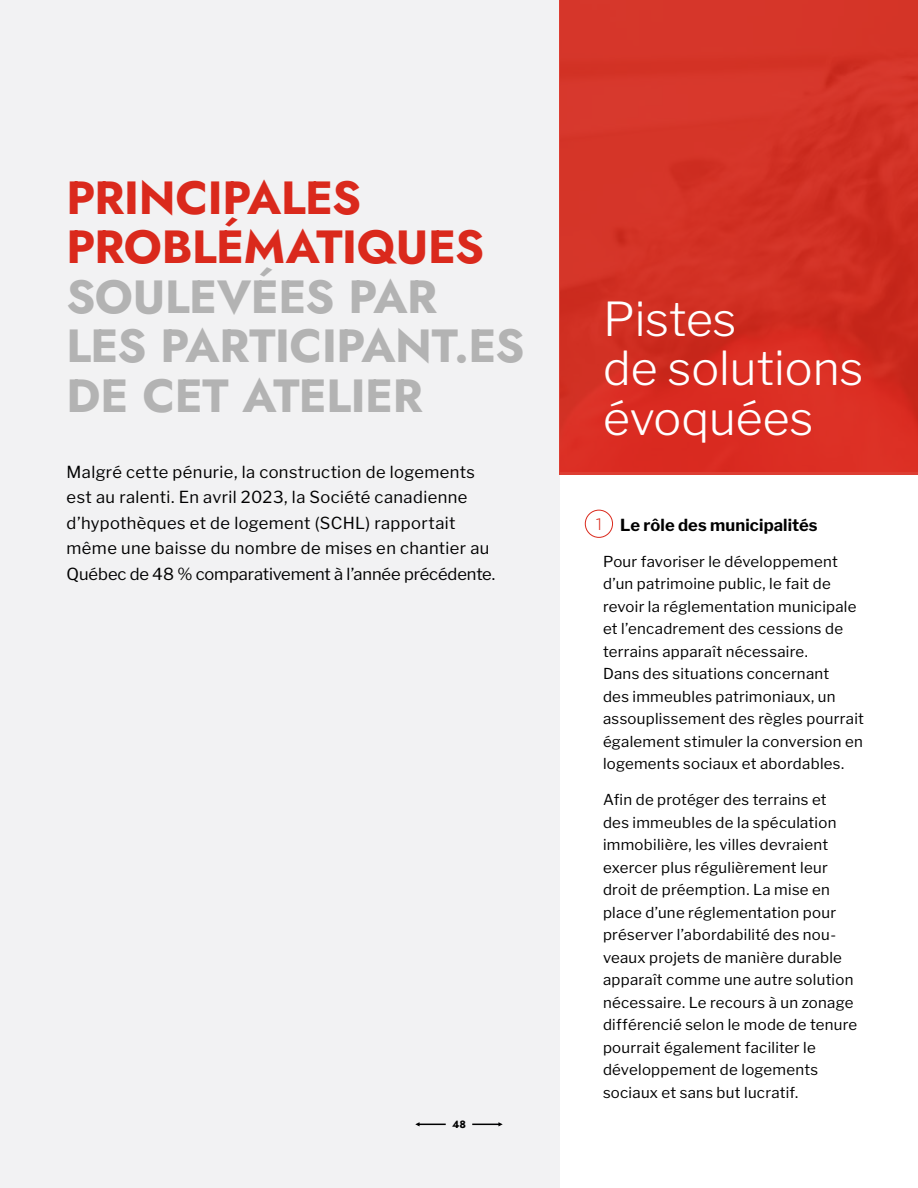
<style>
.page{position:relative;width:918px;height:1188px;background:#fff}
.page>*{position:absolute;margin:0;border:0;box-sizing:border-box;transform-origin:0 0}
.t1{font:700 46.5px/49.5px "Jost";letter-spacing:-.01em;color:#b3b3b3}
.t2{font:700 46.5px/49.5px "Jost";letter-spacing:-.01em;color:#da291c}
.t3{font:300 46.5px/49.5px "Libre Franklin";color:#fff}
.t4{font:300 16.65px "Jost";color:#da291c}
.t5{font:16.5px/25.5px "Libre Franklin";letter-spacing:.025em;color:#000}
.t6{font:700 16.5px "Libre Franklin";letter-spacing:.005em;color:#000}
.t7{font:15px/22.5px "Libre Franklin";letter-spacing:.02em;color:#000}
.t8{font:700 10.5px "Jost";color:#000}
</style>
<div class="page">
<div style="left:0;top:0;width:559px;height:1188px;background:#f2f2f3"></div>
<div style="left:585px;top:510px;width:28px;height:28px;border:1px solid #da291c;border-radius:50%"></div>
<svg style="left:415px;top:1122px;width:31px;height:4px"></svg>
<svg style="left:472px;top:1122px;width:31px;height:4px"></svg>
<div style="left:559px;top:0;width:359px;height:475px;background:#d53125"></div>
<h1 class="t2" style="left:67px;top:173px;width:419px">PRINCIPALES<br>PROBLÉMATIQUES</h1>
<h1 class="t1" style="left:67px;top:272px;width:460px">SOULEVÉES PAR<br>LES PARTICIPANT.ES<br>DE CET ATELIER</h1>
<p class="t5" style="left:67px;top:459px;width:430px">Malgré cette pénurie, la construction de logements est au ralenti. En avril 2023, la Société canadienne d’hypothèques et de logement (SCHL) rapportait même une baisse du nombre de mises en chantier au Québec de 48 % comparativement à l’année précédente.</p>
<p class="t8" style="left:452px;top:1117px;width:15px">48</p>
<h1 class="t3" style="left:603px;top:294px;width:262px">Pistes<br>de solutions évoquées</h1>
<p class="t4" style="left:595px;top:512px;width:9px">1</p>
<p class="t6" style="left:620px;top:515px;width:199px">Le rôle des municipalités</p>
<p class="t7" style="left:603px;top:550px;width:262px">Pour favoriser le développement d’un patrimoine public, le fait de revoir la réglementation municipale et l’encadrement des cessions de terrains apparaît nécessaire.<br>Dans des situations concernant<br>des immeubles patrimoniaux, un assouplissement des règles pourrait également stimuler la conversion en logements sociaux et abordables.</p>
<p class="t7" style="left:603px;top:788px;width:256px">Afin de protéger des terrains et<br>des immeubles de la spéculation immobilière, les villes devraient exercer plus régulièrement leur droit de préemption. La mise en place d’une réglementation pour préserver l’abordabilité des nou&shy;veaux projets de manière durable apparaît comme une autre solution nécessaire. Le recours à un zonage différencié selon le mode de tenure pourrait également faciliter le développement de logements sociaux et sans but lucratif.</p>
</div>
